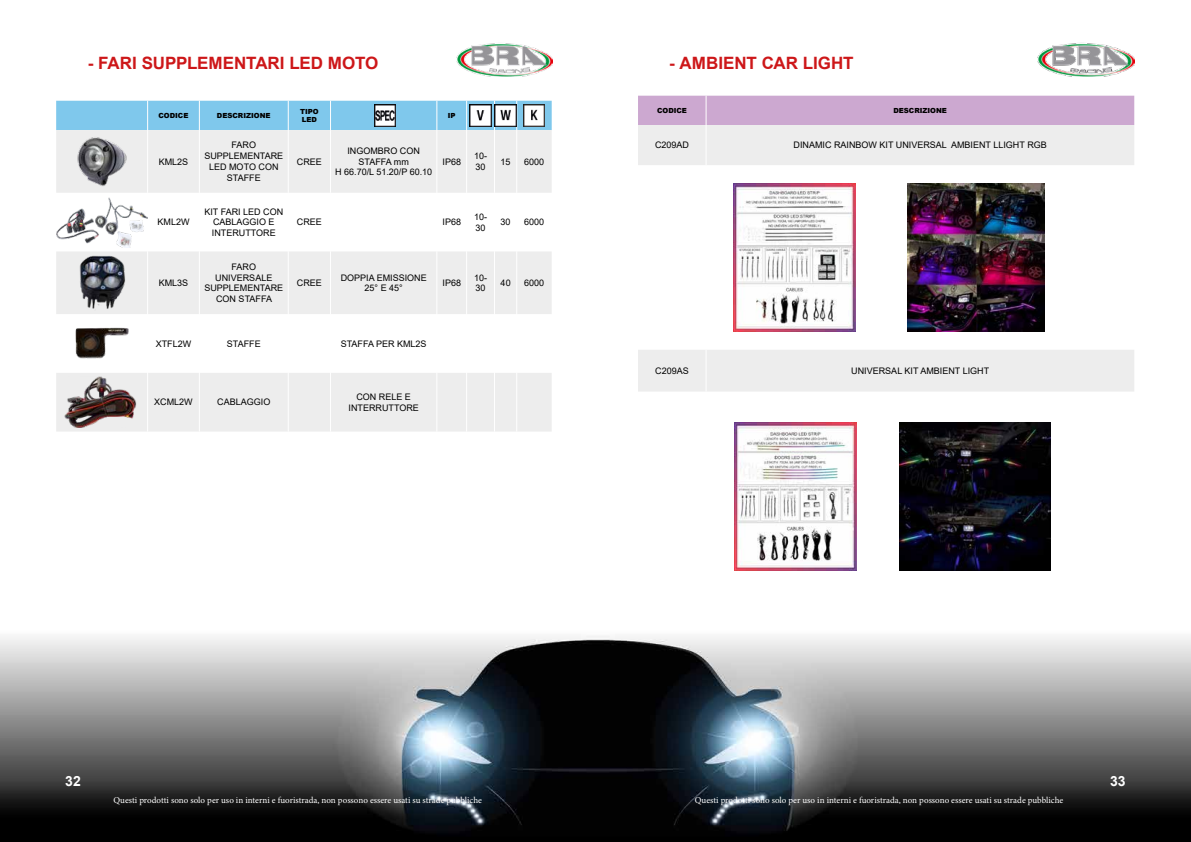
<style>
.page{position:relative;width:1191px;height:842px;background:#fff}
.page>*{position:absolute;margin:0;border:0;box-sizing:border-box;transform-origin:0 0}
.t1{font:700 17px "Arial";color:#cd1719}
.t2{font:700 14px "Arial";color:#fff}
.t3{font:9px/10.8px "Arial";color:#000;text-align:center}
.t4{font:9px "Minion Pro";color:#fff}
.t5{font:900 7px/8.4px "Arial";color:#000}
</style>
<div class="page">
<img style="left:1037px;top:43px;width:97px;height:34px">
<img style="left:456px;top:43px;width:97px;height:34px">
<img style="left:0;top:636px;width:1191px;height:206px">
<svg style="left:56px;top:130px;width:496px;height:302px;fill:#ededed"></svg>
<div style="left:56px;top:101px;width:496px;height:29px;background:#7fc8ec"></div>
<hr style="left:147px;top:130px;width:1px;height:63px;background:#fff">
<hr style="left:199px;top:130px;width:1px;height:63px;background:#fff">
<hr style="left:288px;top:130px;width:1px;height:63px;background:#fff">
<hr style="left:330px;top:130px;width:1px;height:63px;background:#fff">
<hr style="left:436px;top:130px;width:1px;height:63px;background:#fff">
<hr style="left:466px;top:130px;width:1px;height:63px;background:#fff">
<hr style="left:494px;top:130px;width:1px;height:63px;background:#fff">
<hr style="left:516px;top:130px;width:1px;height:63px;background:#fff">
<hr style="left:147px;top:193px;width:1px;height:58px;background:#fff">
<hr style="left:199px;top:193px;width:1px;height:58px;background:#fff">
<hr style="left:288px;top:193px;width:1px;height:58px;background:#fff">
<hr style="left:330px;top:193px;width:1px;height:58px;background:#fff">
<hr style="left:436px;top:193px;width:1px;height:58px;background:#fff">
<hr style="left:466px;top:193px;width:1px;height:58px;background:#fff">
<hr style="left:494px;top:193px;width:1px;height:58px;background:#fff">
<hr style="left:516px;top:193px;width:1px;height:58px;background:#fff">
<hr style="left:147px;top:251px;width:1px;height:63px;background:#fff">
<hr style="left:199px;top:251px;width:1px;height:63px;background:#fff">
<hr style="left:288px;top:251px;width:1px;height:63px;background:#fff">
<hr style="left:330px;top:251px;width:1px;height:63px;background:#fff">
<hr style="left:436px;top:251px;width:1px;height:63px;background:#fff">
<hr style="left:466px;top:251px;width:1px;height:63px;background:#fff">
<hr style="left:494px;top:251px;width:1px;height:63px;background:#fff">
<hr style="left:516px;top:251px;width:1px;height:63px;background:#fff">
<hr style="left:147px;top:314px;width:1px;height:59px;background:#fff">
<hr style="left:199px;top:314px;width:1px;height:59px;background:#fff">
<hr style="left:288px;top:314px;width:1px;height:59px;background:#fff">
<hr style="left:330px;top:314px;width:1px;height:59px;background:#fff">
<hr style="left:436px;top:314px;width:1px;height:59px;background:#fff">
<hr style="left:466px;top:314px;width:1px;height:59px;background:#fff">
<hr style="left:494px;top:314px;width:1px;height:59px;background:#fff">
<hr style="left:516px;top:314px;width:1px;height:59px;background:#fff">
<hr style="left:147px;top:373px;width:1px;height:59px;background:#fff">
<hr style="left:199px;top:373px;width:1px;height:59px;background:#fff">
<hr style="left:288px;top:373px;width:1px;height:59px;background:#fff">
<hr style="left:330px;top:373px;width:1px;height:59px;background:#fff">
<hr style="left:436px;top:373px;width:1px;height:59px;background:#fff">
<hr style="left:466px;top:373px;width:1px;height:59px;background:#fff">
<hr style="left:494px;top:373px;width:1px;height:59px;background:#fff">
<hr style="left:516px;top:373px;width:1px;height:59px;background:#fff">
<img style="left:374px;top:105px;width:21px;height:21px">
<img style="left:470px;top:105px;width:21px;height:21px">
<img style="left:495px;top:105px;width:21px;height:21px">
<img style="left:523px;top:105px;width:22px;height:21px">
<img style="left:66px;top:134px;width:71px;height:55px">
<img style="left:57px;top:197px;width:90px;height:50px">
<img style="left:77px;top:255px;width:50px;height:55px">
<img style="left:74px;top:326px;width:56px;height:35px">
<img style="left:65px;top:377px;width:74px;height:51px">
<svg style="left:638px;top:125px;width:496px;height:267px"></svg>
<div style="left:638px;top:96px;width:496px;height:29px;background:#cca8d0"></div>
<hr style="left:705px;top:125px;width:1px;height:40px;background:#fff">
<hr style="left:705px;top:350px;width:1px;height:42px;background:#fff">
<img style="left:733px;top:184px;width:123px;height:147px">
<img style="left:907px;top:183px;width:137px;height:148px">
<img style="left:734px;top:423px;width:122px;height:148px">
<img style="left:899px;top:423px;width:151px;height:148px">
<h1 class="t1" style="left:88px;top:51px;width:292px">- FARI SUPPLEMENTARI LED MOTO</h1>
<p class="t5" style="left:158px;top:111px;width:31px">CODICE</p>
<p class="t5" style="left:217px;top:111px;width:55px">DESCRIZIONE</p>
<p class="t5" style="left:300px;top:107px;width:20px">TIPO<br>LED</p>
<p class="t5" style="left:448px;top:111px;width:9px">IP</p>
<p class="t3" style="left:159px;top:156px;width:31px">KML2S</p>
<p class="t3" style="left:204px;top:140px;width:80px">FARO<br>SUPPLEMENTARE<br>LED MOTO CON<br>STAFFE</p>
<p class="t3" style="left:297px;top:156px;width:27px">CREE</p>
<p class="t3" style="left:335px;top:145px;width:99px">INGOMBRO CON<br>STAFFA mm<br>H 66.70/L 51.20/P 60.10</p>
<p class="t3" style="left:442px;top:156px;width:20px">IP68</p>
<p class="t3" style="left:474px;top:151px;width:15px;text-align:left">10-<br>30</p>
<p class="t3" style="left:500px;top:156px;width:12px">15</p>
<p class="t3" style="left:524px;top:156px;width:22px">6000</p>
<p class="t3" style="left:157px;top:217px;width:34px">KML2W</p>
<p class="t3" style="left:204px;top:206px;width:80px">KIT FARI LED CON<br>CABLAGGIO E<br>INTERUTTORE</p>
<p class="t3" style="left:297px;top:217px;width:27px">CREE</p>
<p class="t3" style="left:442px;top:217px;width:20px">IP68</p>
<p class="t3" style="left:474px;top:211px;width:15px;text-align:left">10-<br>30</p>
<p class="t3" style="left:500px;top:217px;width:12px">30</p>
<p class="t3" style="left:524px;top:217px;width:22px">6000</p>
<p class="t3" style="left:159px;top:277px;width:31px">KML3S</p>
<p class="t3" style="left:204px;top:261px;width:80px">FARO<br>UNIVERSALE<br>SUPPLEMENTARE<br>CON STAFFA</p>
<p class="t3" style="left:297px;top:277px;width:27px">CREE</p>
<p class="t3" style="left:341px;top:272px;width:88px">DOPPIA EMISSIONE<br>25° E 45°</p>
<p class="t3" style="left:442px;top:277px;width:20px">IP68</p>
<p class="t3" style="left:474px;top:272px;width:15px;text-align:left">10-<br>30</p>
<p class="t3" style="left:500px;top:277px;width:12px">40</p>
<p class="t3" style="left:524px;top:277px;width:22px">6000</p>
<p class="t3" style="left:156px;top:338px;width:37px">XTFL2W</p>
<p class="t3" style="left:227px;top:338px;width:35px">STAFFE</p>
<p class="t3" style="left:341px;top:338px;width:87px">STAFFA PER KML2S</p>
<p class="t3" style="left:154px;top:397px;width:40px">XCML2W</p>
<p class="t3" style="left:217px;top:397px;width:55px">CABLAGGIO</p>
<p class="t3" style="left:348px;top:391px;width:72px">CON RELE E<br>INTERRUTTORE</p>
<h1 class="t1" style="left:669px;top:51px;width:186px">- AMBIENT CAR LIGHT</h1>
<p class="t5" style="left:657px;top:106px;width:31px">CODICE</p>
<p class="t5" style="left:893px;top:106px;width:55px">DESCRIZIONE</p>
<p class="t3" style="left:655px;top:140px;width:36px">C209AD</p>
<p class="t3" style="left:793px;top:140px;width:255px">DINAMIC RAINBOW KIT UNIVERSAL AMBIENT LLIGHT RGB</p>
<p class="t3" style="left:655px;top:365px;width:35px">C209AS</p>
<p class="t3" style="left:851px;top:365px;width:139px">UNIVERSAL KIT AMBIENT LIGHT</p>
<h2 class="t2" style="left:65px;top:771px;width:17px">32</h2>
<p class="t4" style="left:113px;top:794px;width:370px">Questi prodotti sono solo per uso in interni e fuoristrada, non possono essere usati su strade pubbliche</p>
<p class="t4" style="left:695px;top:794px;width:370px">Questi prodotti sono solo per uso in interni e fuoristrada, non possono essere usati su strade pubbliche</p>
<h2 class="t2" style="left:1110px;top:771px;width:17px">33</h2>
</div>
